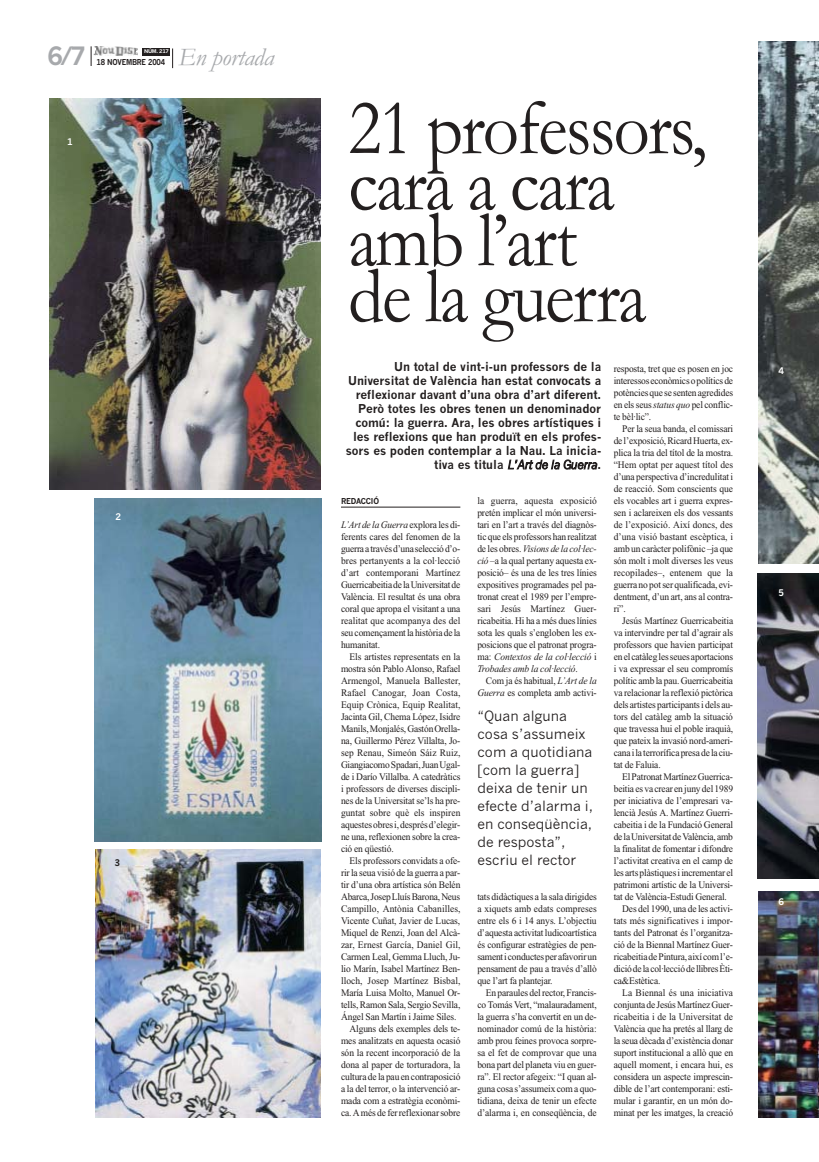
<style>
.page{position:relative;width:819px;height:1162px;background:#fff}
.page>*{position:absolute;margin:0;border:0;box-sizing:border-box;transform-origin:0 0}
.t1{font:79.8px/56px "Garamond";letter-spacing:-.03em;color:#231f1f;scale:.89 1}
.t2{font:italic 25.5px "Garamond";letter-spacing:-.02em;color:#a7a9ac}
.t3{font:700 24.8px "News Gothic";color:#a7a9ac}
.t4{font:14px/18px "News Gothic";color:#231f1f}
.t5{font:700 12px/14px "News Gothic";letter-spacing:-.005em;color:#231f1f;text-align:right}
.t6{font:10px/12px "Times New Roman";letter-spacing:-.015em;color:#231f1f;text-align:justify;scale:.95 1}
.t7{font:10px "Times New Roman";letter-spacing:.005em;color:#231f1f;scale:.95 1}
.t8{font:700 9px "News Gothic";color:#fff}
.t9{font:700 9px "News Gothic";color:#231f1f}
.t10{font:700 8px "News Gothic";letter-spacing:-.025em;color:#231f1f;scale:.88 1}
.t11{font:700 8px "News Gothic";letter-spacing:-.025em;color:#231f1f;scale:.95 1}
.t12{font:700 5px "News Gothic";letter-spacing:-.06em;color:#fff;scale:1.1 1}
.s1{font-weight:400;font-style:italic}
.s2{font-style:italic}
</style>
<div class="page">
<img style="left:93px;top:46px;width:45px;height:9px">
<div style="left:143px;top:48px;width:27px;height:8px;background:#231f1f"></div>
<svg style="left:91px;top:46px;width:1px;height:20px"></svg>
<svg style="left:172px;top:48px;width:1px;height:20px"></svg>
<hr style="left:341px;top:507px;width:119px;height:1px;background:#231f1f">
<img style="left:50px;top:98px;width:270px;height:392px">
<img style="left:95px;top:499px;width:226px;height:342px">
<img style="left:95px;top:850px;width:225px;height:268px">
<img style="left:758px;top:574px;width:61px;height:305px">
<img style="left:758px;top:891px;width:61px;height:226px">
<img style="left:758px;top:41px;width:61px;height:523px">
<h3 class="t3" style="left:47px;top:46px;width:40px">6/7</h3>
<p class="t12" style="left:144px;top:49px;width:24px">NÚM. 217</p>
<p class="t10" style="left:97px;top:59px;width:80px">18 NOVEMBRE 2004</p>
<h2 class="t2" style="left:178px;top:41px;width:97px">En portada</h2>
<p class="t8" style="left:67px;top:138px;width:7px">1</p>
<p class="t8" style="left:115px;top:513px;width:7px">2</p>
<p class="t9" style="left:114px;top:859px;width:7px">3</p>
<h1 class="t1" style="left:348px;top:109px;width:404px">21 professors, cara a cara amb l’art<br>de la guerra</h1>
<p class="t5" style="left:346px;top:361px;width:257px">Un total de vint-i-un professors de la Universitat de València han estat convocats a reflexionar davant d’una obra d’art diferent.<br>Però totes les obres tenen un denominador comú: la guerra. Ara, les obres artístiques i les reflexions que han produït en els profes&shy;sors es poden contemplar a la Nau. La inicia&shy;tiva es titula <span class="s1">L’Art de la Guerra</span>.</p>
<p class="t6" style="left:614px;top:364px;width:127px">resposta, tret que es posen en joc interessos econòmics o polítics de potències que se senten agredides en els seus <span class="s2">status quo</span> pel conflic&shy;te bèl·lic”.</p>
<p class="t6" style="left:614px;top:424px;width:127px;text-indent:8px">Per la seua banda, el comissari de l’exposició, Ricard Huerta, ex&shy;plica la tria del títol de la mostra. “Hem optat per aquest títol des d’una perspectiva d’incredulitat i de reacció. Som conscients que els vocables art i guerra expres&shy;sen i aclareixen els dos vessants de l’exposició. Així doncs, des d’una visió bastant escèptica, i amb un caràcter polifònic –ja que són molt i molt diverses les veus recopilades–, entenem que la guerra no pot ser qualificada, evi&shy;dentment, d’un art, ans al contra&shy;ri”.</p>
<p class="t6" style="left:614px;top:616px;width:127px;text-indent:8px">Jesús Martínez Guerricabeitia va intervindre per tal d’agrair als professors que havien participat en el catàleg les seues aportacions i va expressar el seu compromís polític amb la pau. Guerricabeitia va relacionar la reflexió pictòrica dels artistes participants i dels au&shy;tors del catàleg amb la situació que travessa hui el poble iraquià, que pateix la invasió nord-ameri&shy;cana i la terrorífica presa de la ciu&shy;tat de Faluia.</p>
<p class="t6" style="left:622px;top:772px;width:118px">El Patronat Martínez Guerrica-</p>
<p class="t6" style="left:614px;top:784px;width:127px">beitia es va crear en juny del 1989</p>
<p class="t6" style="left:614px;top:796px;width:127px">per iniciativa de l’empresari va-</p>
<p class="t6" style="left:614px;top:808px;width:127px">lencià Jesús A. Martínez Guerri-</p>
<p class="t6" style="left:614px;top:820px;width:127px">cabeitia i de la Fundació General</p>
<p class="t6" style="left:614px;top:832px;width:127px">de la Universitat de València, amb</p>
<p class="t6" style="left:614px;top:844px;width:127px">la finalitat de fomentar i difondre</p>
<p class="t6" style="left:614px;top:856px;width:127px">l’activitat creativa en el camp de</p>
<p class="t6" style="left:614px;top:868px;width:127px">les arts plàstiques i incrementar el</p>
<p class="t6" style="left:614px;top:880px;width:127px">patrimoni artístic de la Universi-</p>
<p class="t6" style="left:614px;top:892px;width:121px">tat de València-Estudi General.</p>
<p class="t6" style="left:622px;top:904px;width:118px">Des del 1990, una de les activi-</p>
<p class="t7" style="left:614px;top:917px;width:127px">tats més significatives i impor-</p>
<p class="t6" style="left:614px;top:928px;width:127px">tants del Patronat és l’organitza-</p>
<p class="t6" style="left:614px;top:940px;width:127px">ció de la Biennal Martínez Guer-</p>
<p class="t6" style="left:614px;top:952px;width:127px">ricabeitia de Pintura, així com l’e-</p>
<p class="t6" style="left:614px;top:964px;width:127px">dició de la col·lecció de llibres Èti-</p>
<p class="t6" style="left:614px;top:976px;width:51px">ca&amp;Estètica.</p>
<p class="t7" style="left:622px;top:989px;width:118px">La Biennal és una iniciativa</p>
<p class="t6" style="left:614px;top:1000px;width:127px">conjunta de Jesús Martínez Guer-</p>
<p class="t7" style="left:614px;top:1013px;width:127px">ricabeitia i de la Universitat de</p>
<p class="t6" style="left:614px;top:1024px;width:127px">València que ha pretés al llarg de</p>
<p class="t6" style="left:614px;top:1036px;width:127px">la seua dècada d’existència donar</p>
<p class="t6" style="left:614px;top:1048px;width:127px">suport institucional a allò que en</p>
<p class="t6" style="left:614px;top:1060px;width:127px">aquell moment, i encara hui, es</p>
<p class="t6" style="left:614px;top:1072px;width:127px">considera un aspecte imprescin-</p>
<p class="t6" style="left:614px;top:1084px;width:127px">dible de l’art contemporani: esti-</p>
<p class="t6" style="left:614px;top:1096px;width:127px">mular i garantir, en un món do-</p>
<p class="t6" style="left:614px;top:1108px;width:127px">minat per les imatges, la creació</p>
<p class="t11" style="left:341px;top:498px;width:42px">REDACCIÓ</p>
<p class="t6" style="left:341px;top:520px;width:127px"><span class="s2">L’Art de la Guerra</span> explora les di&shy;ferents cares del fenomen de la guerra a través d’una selecció d’o&shy;bres pertanyents a la col·lecció d’art contemporani Martínez Guerricabeitia de la Universitat de València. El resultat és una obra coral que apropa el visitant a una realitat que acompanya des del seu començament la història de la humanitat.</p>
<p class="t6" style="left:341px;top:652px;width:127px;text-indent:8px">Els artistes representats en la mostra són Pablo Alonso, Rafael Armengol, Manuela Ballester, Rafael Canogar, Joan Costa, Equip Crònica, Equip Realitat, Jacinta Gil, Chema López, Isidre Manils, Monjalés, Gastón Orella&shy;na, Guillermo Pérez Villalta, Jo&shy;sep Renau, Simeón Sáiz Ruiz, Giangiacomo Spadari, Juan Ugal&shy;de i Darío Villalba. A catedràtics i professors de diverses discipli&shy;nes de la Universitat se’ls ha pre&shy;guntat sobre què els inspiren aquestes obres i, després d’elegir&shy;ne una, reflexionen sobre la crea&shy;ció en qüestió.</p>
<p class="t6" style="left:350px;top:856px;width:118px">Els professors convidats a ofe-</p>
<p class="t6" style="left:341px;top:868px;width:127px">rir la seua visió de la guerra a par-</p>
<p class="t6" style="left:341px;top:880px;width:127px">tir d’una obra artística són Belén</p>
<p class="t6" style="left:341px;top:892px;width:127px">Abarca, Josep Lluís Barona, Neus</p>
<p class="t7" style="left:341px;top:905px;width:127px">Campillo, Antònia Cabanilles,</p>
<p class="t6" style="left:341px;top:916px;width:127px">Vicente Cuñat, Javier de Lucas,</p>
<p class="t6" style="left:341px;top:928px;width:127px">Miquel de Renzi, Joan del Alcà-</p>
<p class="t7" style="left:341px;top:941px;width:127px">zar, Ernest García, Daniel Gil,</p>
<p class="t6" style="left:341px;top:952px;width:127px">Carmen Leal, Gemma Lluch, Ju-</p>
<p class="t6" style="left:341px;top:964px;width:127px">lio Marín, Isabel Martínez Ben-</p>
<p class="t7" style="left:341px;top:977px;width:127px">lloch, Josep Martínez Bisbal,</p>
<p class="t6" style="left:341px;top:988px;width:127px">María Luisa Molto, Manuel Or-</p>
<p class="t6" style="left:341px;top:1000px;width:127px">tells, Ramon Sala, Sergio Sevilla,</p>
<p class="t6" style="left:341px;top:1012px;width:123px">Ángel San Martín i Jaime Siles.</p>
<p class="t6" style="left:350px;top:1024px;width:118px">Alguns dels exemples dels te-</p>
<p class="t6" style="left:341px;top:1036px;width:127px">mes analitzats en aquesta ocasió</p>
<p class="t6" style="left:341px;top:1048px;width:127px">són la recent incorporació de la</p>
<p class="t6" style="left:341px;top:1060px;width:127px">dona al paper de torturadora, la</p>
<p class="t6" style="left:341px;top:1072px;width:127px">cultura de la pau en contraposició</p>
<p class="t6" style="left:341px;top:1084px;width:127px">a la del terror, o la intervenció ar-</p>
<p class="t6" style="left:341px;top:1096px;width:127px">mada com a estratègia econòmi-</p>
<p class="t6" style="left:341px;top:1108px;width:127px">ca. A més de fer reflexionar sobre</p>
<p class="t6" style="left:477px;top:496px;width:127px">la guerra, aquesta exposició pretén implicar el món universi&shy;tari en l’art a través del diagnòs&shy;tic que els professors han realitzat de les obres. <span class="s2">Visions de la col·lec&shy;ció</span> –a la qual pertany aquesta ex&shy;posició– és una de les tres línies expositives programades pel pa&shy;tronat creat el 1989 per l’empre&shy;sari Jesús Martínez Guer&shy;ricabeitia. Hi ha a més dues línies sota les quals s’engloben les ex&shy;posicions que el patronat progra&shy;ma: <span class="s2">Contextos de la col·lecció</span> i <span class="s2">Trobades amb la col·lecció</span>.</p>
<p class="t6" style="left:477px;top:676px;width:127px;text-align:right">Com ja és habitual, <span class="s2">L’Art de la<br>Guerra</span> es completa amb activi-</p>
<h3 class="t4" style="left:478px;top:708px;width:117px">“Quan alguna cosa s’assumeix com a quotidiana [com la guerra] deixa de tenir un efecte d’alarma i, en conseqüència, de resposta”, escriu el rector</h3>
<p class="t6" style="left:477px;top:892px;width:127px">tats didàctiques a la sala dirigides a xiquets amb edats compreses entre els 6 i 14 anys. L’objectiu d’aquesta activitat ludicoartística és configurar estratègies de pen&shy;sament i conductes per afavorir un pensament de pau a través d’allò que l’art fa plantejar.</p>
<p class="t6" style="left:477px;top:988px;width:127px;text-indent:8px">En paraules del rector, Francis&shy;co Tomás Vert, “malauradament, la guerra s’ha convertit en un de&shy;nominador comú de la història: amb prou feines provoca sorpre&shy;sa el fet de comprovar que una bona part del planeta viu en guer&shy;ra”. El rector afegeix: “I quan al&shy;guna cosa s’assumeix com a quo&shy;tidiana, deixa de tenir un efecte d’alarma i, en conseqüència, de</p>
<p class="t8" style="left:778px;top:367px;width:7px">4</p>
<p class="t8" style="left:778px;top:589px;width:7px">5</p>
<p class="t8" style="left:778px;top:898px;width:7px">6</p>
</div>
